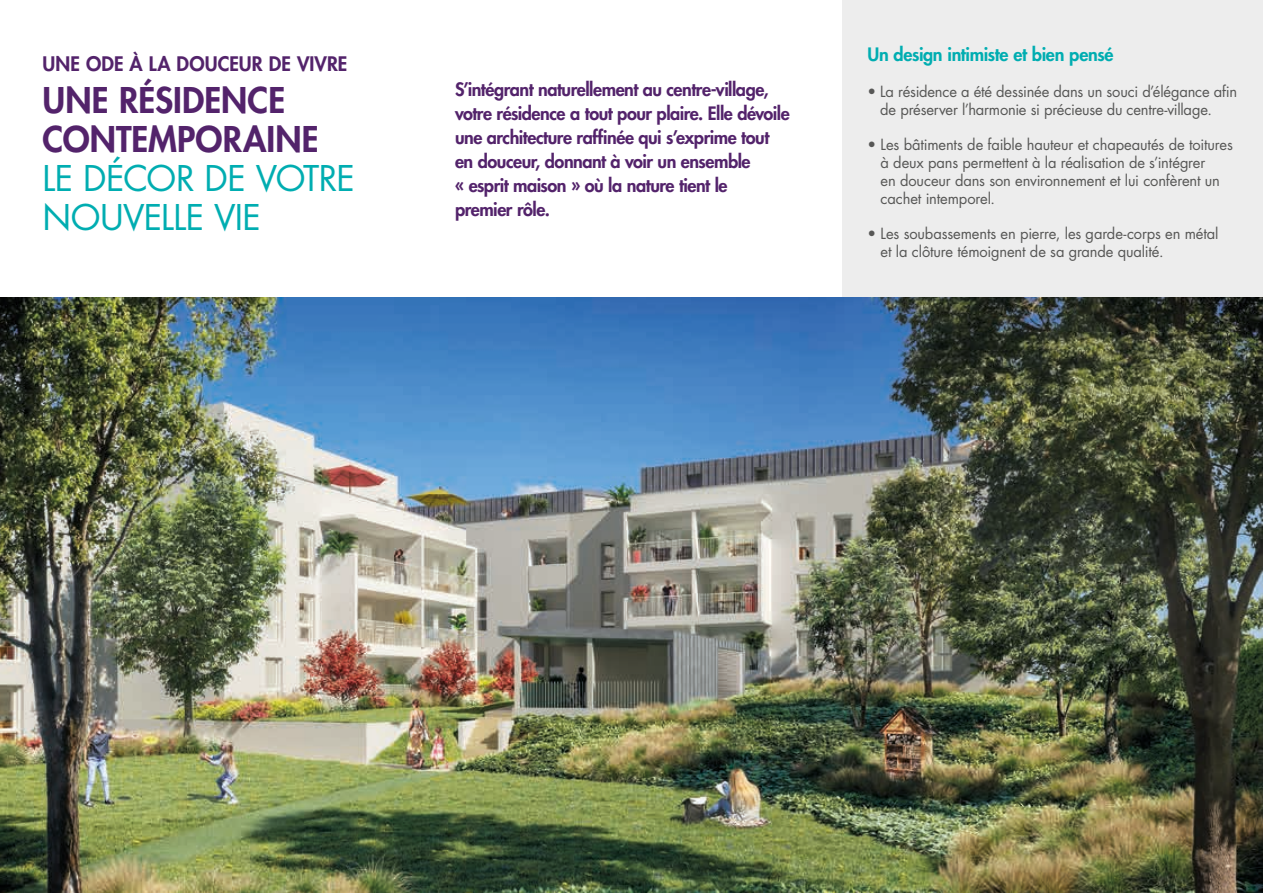
<style>
.page{position:relative;width:1263px;height:893px;background:#fff}
.page>*{position:absolute;margin:0;border:0;box-sizing:border-box;transform-origin:0 0}
.t1{font:800 34.5px/39px "Futura Std";letter-spacing:.005em;color:#53236b}
.t2{font:34.5px/39px "Futura Std";letter-spacing:-.02em;color:#00adb1}
.t3{font:800 19.5px "Futura Std";letter-spacing:.005em;color:#53236b}
.t4{font:800 18px/24px "Futura Std";letter-spacing:-.025em;color:#53236b}
.t5{font:800 18px "Futura Std";letter-spacing:-.02em;color:#00adb1}
.t6{font:15px/18px "Futura Std";letter-spacing:-.01em;color:#575756}
</style>
<div class="page">
<div style="left:842px;top:0;width:421px;height:298px;background:#ededed"></div>
<img style="left:0;top:298px;width:1263px;height:595px">
<h2 class="t3" style="left:43px;top:52px;width:306px">UNE ODE À LA DOUCEUR DE VIVRE</h2>
<h1 class="t1" style="left:43px;top:81px;width:278px">UNE RÉSIDENCE<br>CONTEMPORAINE</h1>
<h1 class="t2" style="left:43px;top:160px;width:314px">LE DÉCOR DE VOTRE<br>NOUVELLE VIE</h1>
<p class="t4" style="left:455px;top:78px;width:336px">S’intégrant naturellement au centre-village, votre résidence a tout pour plaire. Elle dévoile une architecture raffinée qui s’exprime tout en douceur, donnant à voir un ensemble<br>« esprit maison » où la nature tient le<br>premier rôle.</p>
<p class="t5" style="left:867px;top:43px;width:247px">Un design intimiste et bien pensé</p>
<p class="t6" style="left:880px;top:82px;width:358px;text-indent:-13px">• La résidence a été dessinée dans un souci d’élégance afin de préserver l’harmonie si précieuse du centre-village.</p>
<p class="t6" style="left:880px;top:135px;width:354px;text-indent:-13px">• Les bâtiments de faible hauteur et chapeautés de toitures à deux pans permettent à la réalisation de s’intégrer<br>en douceur dans son environnement et lui confèrent un cachet intemporel.</p>
<p class="t6" style="left:880px;top:224px;width:339px;text-indent:-13px">• Les soubassements en pierre, les garde-corps en métal et la clôture témoignent de sa grande qualité.</p>
</div>
